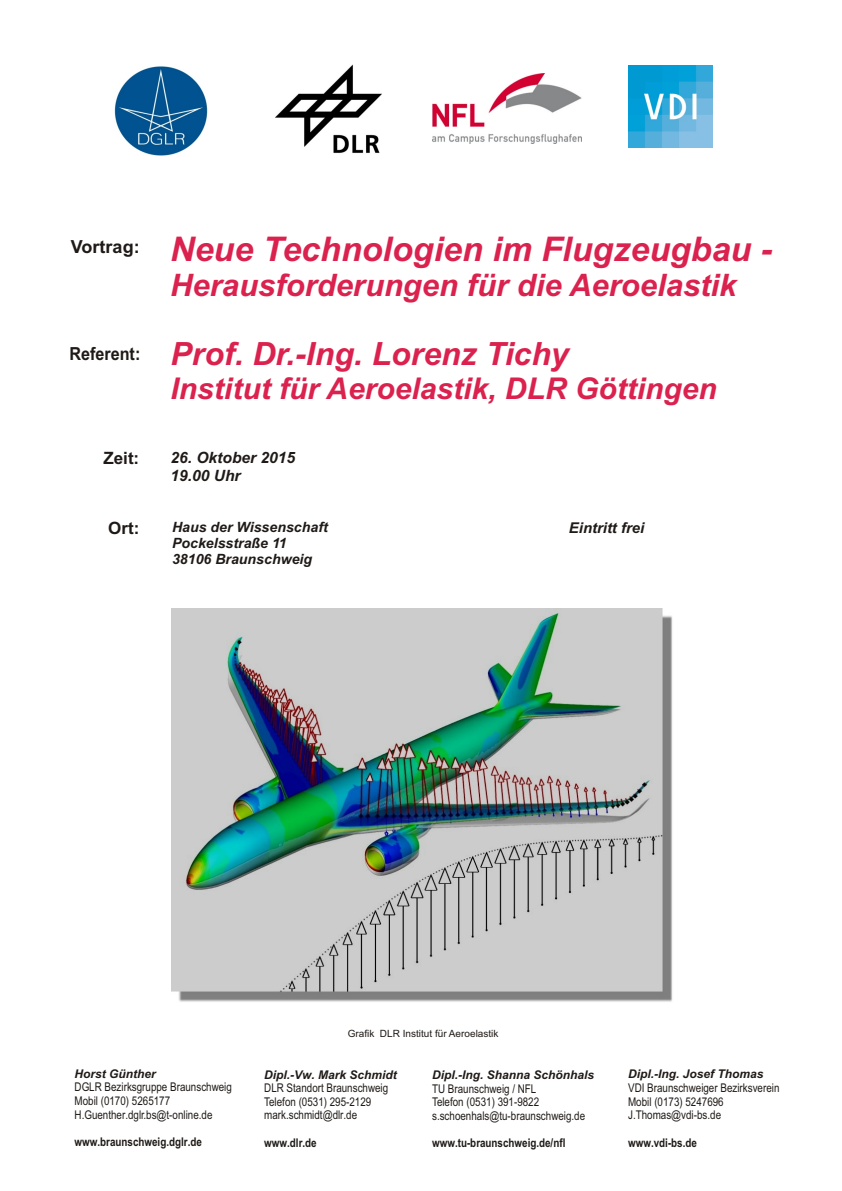
<style>
.page{position:relative;width:842px;height:1191px;background:#fff}
.page>*{position:absolute;margin:0;border:0;box-sizing:border-box;transform-origin:0 0}
.t1{font:italic 700 34px "Arial";color:#db214d}
.t2{font:italic 700 32px "Arial";color:#db214d}
.t3{font:italic 700 31px "Arial";color:#db214d}
.t4{font:italic 700 30px "Arial";color:#db214d}
.t5{font:700 18px "Arial";color:#1f1a17;scale:.9 1}
.t6{font:700 18px "Arial";color:#1f1a17}
.t7{font:700 17px "Arial";color:#1f1a17}
.t8{font:italic 700 15.6px/17.4px "Arial";color:#1f1a17}
.t9{font:italic 700 14.9px "Arial";color:#1f1a17}
.t10{font:italic 700 14.2px/15.8px "Arial";color:#1f1a17}
.t11{font:12px/13.6px "Arial Narrow";color:#1f1a17}
.t12{font:italic 700 12px "Arial";color:#1f1a17}
.t13{font:700 12px "Arial Narrow";color:#1f1a17}
.t14{font:10px "Arial";color:#1f1a17}
</style>
<div class="page">
<img style="left:115px;top:66px;width:92px;height:89px">
<img style="left:629px;top:65px;width:83px;height:82px">
<img style="left:275px;top:64px;width:106px;height:89px">
<img style="left:432px;top:74px;width:150px;height:69px">
<img style="left:171px;top:609px;width:501px;height:393px">
<h3 class="t6" style="left:71px;top:240px;width:70px">Vortrag:</h3>
<h3 class="t5" style="left:69px;top:347px;width:80px">Referent:</h3>
<h1 class="t1" style="left:170px;top:236px;width:604px">Neue Technologien im Flugzeugbau -</h1>
<h3 class="t3" style="left:170px;top:273px;width:568px">Herausforderungen für die Aeroelastik</h3>
<h2 class="t2" style="left:171px;top:342px;width:400px">Prof. Dr.-Ing. Lorenz Tichy</h2>
<h3 class="t4" style="left:171px;top:377px;width:548px">Institut für Aeroelastik, DLR Göttingen</h3>
<h3 class="t7" style="left:103px;top:452px;width:37px">Zeit:</h3>
<p class="t8" style="left:171px;top:451px;width:126px">26. Oktober 2015<br>19.00 Uhr</p>
<h3 class="t7" style="left:108px;top:521px;width:33px">Ort:</h3>
<p class="t10" style="left:172px;top:520px;width:157px">Haus der Wissenschaft<br>Pockelsstraße 11<br>38106 Braunschweig</p>
<p class="t9" style="left:569px;top:522px;width:77px">Eintritt frei</p>
<p class="t14" style="left:348px;top:1030px;width:152px">Grafik DLR Institut für Aeroelastik</p>
<p class="t12" style="left:75px;top:1069px;width:83px">Horst Günther</p>
<p class="t11" style="left:75px;top:1081px;width:159px">DGLR Bezirksgruppe Braunschweig<br>Mobil (0170) 5265177<br>H.Guenther.dglr.bs@t-online.de</p>
<p class="t13" style="left:75px;top:1137px;width:129px">www.braunschweig.dglr.de</p>
<p class="t12" style="left:264px;top:1070px;width:134px">Dipl.-Vw. Mark Schmidt</p>
<p class="t11" style="left:264px;top:1082px;width:126px">DLR Standort Braunschweig<br>Telefon (0531) 295-2129 mark.schmidt@dlr.de</p>
<p class="t13" style="left:264px;top:1138px;width:54px">www.dlr.de</p>
<p class="t12" style="left:432px;top:1070px;width:163px">Dipl.-Ing. Shanna Schönhals</p>
<p class="t11" style="left:432px;top:1083px;width:155px">TU Braunschweig / NFL<br>Telefon (0531) 391-9822 s.schoenhals@tu-braunschweig.de</p>
<p class="t13" style="left:432px;top:1138px;width:135px">www.tu-braunschweig.de/nfl</p>
<p class="t12" style="left:628px;top:1070px;width:137px">Dipl.-Ing. Josef Thomas</p>
<p class="t11" style="left:628px;top:1082px;width:153px">VDI Braunschweiger Bezirksverein<br>Mobil (0173) 5247696<br>J.Thomas@vdi-bs.de</p>
<p class="t13" style="left:628px;top:1138px;width:70px">www.vdi-bs.de</p>
</div>
